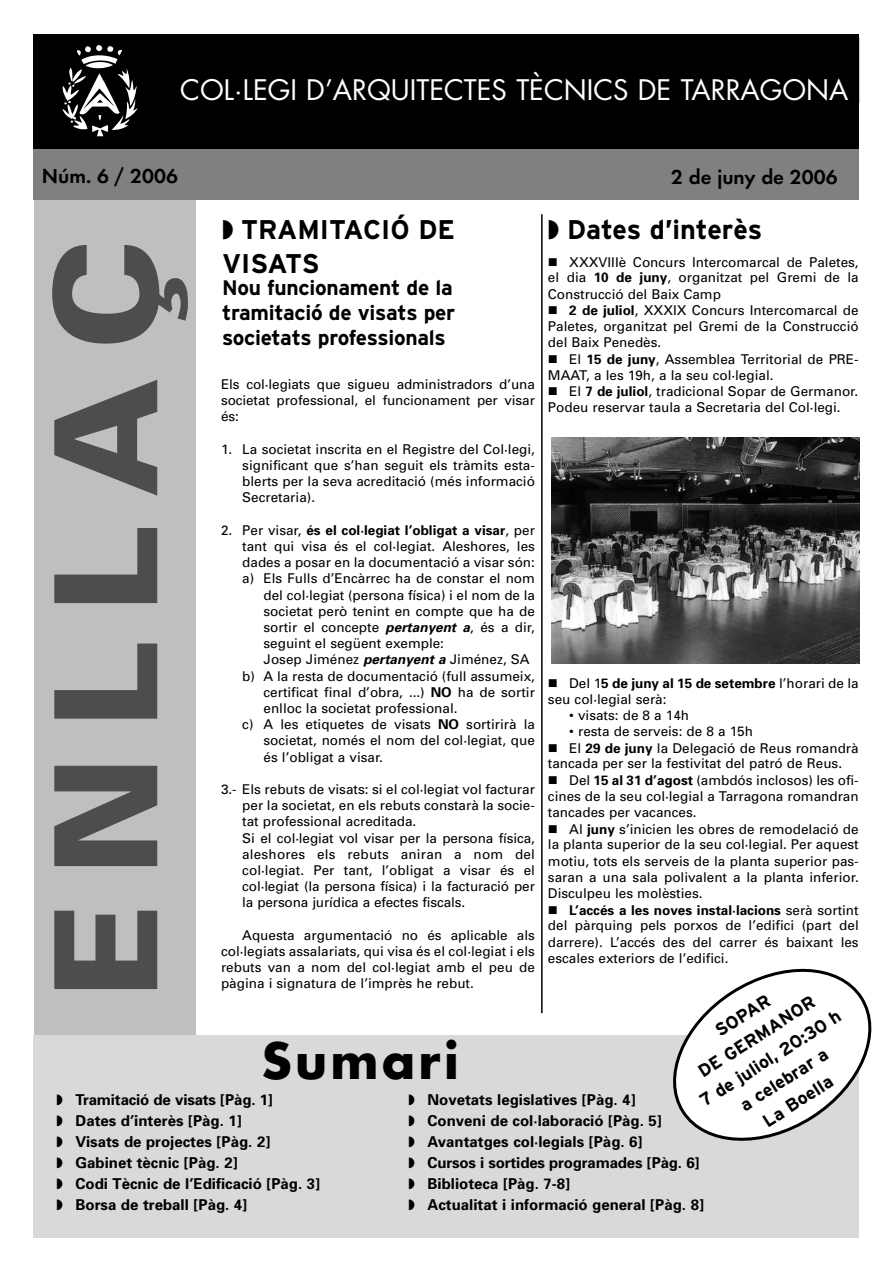
<style>
.page{position:relative;width:893px;height:1263px;background:#fff}
.page>*{position:absolute;margin:0;border:0;box-sizing:border-box;transform-origin:0 0}
.t1{font:900 142.5px "Univers";letter-spacing:.2em;color:#4d4d4d}
.t2{font:700 48.6px "Futura";letter-spacing:.07em;color:#000}
.t3{font:27.6px "Futura";color:#fff}
.t4{font:700 27px/33.5px "Interstate";color:#000}
.t5{font:700 21px/25.2px "Interstate";letter-spacing:-.015em;color:#000;text-align:justify}
.t6{font:600 21px "Futura";color:#000}
.t7{font:700 18px/25.5px "Interstate";color:#000;text-align:center}
.t8{font:700 15px/21px "Univers";color:#000}
.t9{font:13.5px/16.2px "Univers";color:#000;text-align:justify}
.t10{font:700 13.5px "Univers";color:#000}
.s1{font-weight:700}
.s2{font-weight:400}
.s3{font-weight:700;font-style:italic}
</style>
<div class="page">
<div style="left:34px;top:1035px;width:825px;height:203px;background:#d9d9d9"></div>
<div style="left:34px;top:191px;width:162px;height:844px;background:#bfbfbf"></div>
<div style="left:34px;top:131px;width:825px;height:68px;background:#808080"></div>
<div style="left:34px;top:34px;width:825px;height:115px;background:#000"></div>
<svg style="left:62px;top:45px;width:75px;height:91px"></svg>
<svg style="left:673px;top:968px;width:199px;height:173px"></svg>
<img style="left:551px;top:438px;width:308px;height:226px">
<hr style="left:541px;top:214px;width:1px;height:799px;background:#000">
<h3 class="t3" style="left:180px;top:77px;width:669px">COL·LEGI D’ARQUITECTES TÈCNICS DE TARRAGONA</h3>
<h3 class="t6" style="left:42px;top:167px;width:138px">Núm. 6 / 2006</h3>
<h3 class="t6" style="left:671px;top:169px;width:168px">2 de juny de 2006</h3>
<h3 class="t4" style="left:548px;top:214px;width:216px">◗ Dates d’interès</h3>
<p class="t9" style="left:548px;top:255px;width:312px;text-indent:21px">XXXVIIIè Concurs Intercomarcal de Paletes, el dia <span class="s1">10 de juny</span>, organitzat pel Gremi de la Construcció del Baix Camp</p>
<p class="t9" style="left:548px;top:304px;width:312px;text-indent:21px"><span class="s1">2 de juliol</span>, XXXIX Concurs Intercomarcal de Paletes, organitzat pel Gremi de la Construcció del Baix Penedès.</p>
<p class="t9" style="left:548px;top:353px;width:312px;line-height:15.6px;text-indent:21px">El <span class="s1">15 de juny</span>, Assemblea Territorial de PRE-<br>MAAT, a les 19h, a la seu col·legial.</p>
<p class="t9" style="left:548px;top:385px;width:312px;line-height:15.6px;text-indent:21px">El <span class="s1">7 de juliol</span>, tradicional Sopar de Germanor.<br>Podeu reservar taula a Secretaria del Col·legi.</p>
<h3 class="t4" style="left:222px;top:215px;width:234px">◗ TRAMITACIÓ DE<br>VISATS</h3>
<h3 class="t5" style="left:222px;top:277px;width:235px">Nou funcionament de la tramitació de visats per societats professionals</h3>
<p class="t9" style="left:221px;top:377px;width:315px">Els col·legiats que sigueu administradors d’una societat professional, el funcionament per visar és:</p>
<p class="t9" style="left:242px;top:442px;width:294px;text-indent:-21px">1. La societat inscrita en el Registre del Col·legi, significant que s’han seguit els tràmits esta&shy;blerts per la seva acreditació (més informació Secretaria).</p>
<p class="t10" style="left:221px;top:525px;width:315px"><span class="s2">2. Per visar,</span> és el col·legiat l’obligat a visar<span class="s2">, per</span></p>
<p class="t9" style="left:242px;top:539px;width:294px">tant qui visa és el col·legiat. Aleshores, les</p>
<p class="t9" style="left:242px;top:555px;width:294px">dades a posar en la documentació a visar són:</p>
<p class="t9" style="left:242px;top:572px;width:294px">a) Els Fulls d’Encàrrec ha de constar el nom</p>
<p class="t9" style="left:263px;top:588px;width:273px">del col·legiat (persona física) i el nom de la</p>
<p class="t9" style="left:263px;top:604px;width:273px">societat però tenint en compte que ha de</p>
<p class="t9" style="left:263px;top:620px;width:273px">sortir el concepte <span class="s3">pertanyent a</span>, és a dir,</p>
<p class="t9" style="left:263px;top:636px;width:182px">seguint el següent exemple:</p>
<p class="t9" style="left:263px;top:653px;width:267px">Josep Jiménez <span class="s3">pertanyent a</span> Jiménez, SA</p>
<p class="t9" style="left:242px;top:669px;width:294px">b) A la resta de documentació (full assumeix,</p>
<p class="t9" style="left:263px;top:685px;width:273px">certificat final d’obra, ...) <span class="s1">NO</span> ha de sortir</p>
<p class="t9" style="left:263px;top:701px;width:195px">enlloc la societat professional.</p>
<p class="t9" style="left:242px;top:717px;width:294px">c) A les etiquetes de visats <span class="s1">NO</span> sortirirà la</p>
<p class="t9" style="left:263px;top:734px;width:273px">societat, només el nom del col·legiat, que</p>
<p class="t9" style="left:263px;top:750px;width:121px">és l’obligat a visar.</p>
<p class="t9" style="left:242px;top:782px;width:294px;text-align:left;text-indent:-21px">3.- Els rebuts de visats: si el col·legiat vol facturar per la societat, en els rebuts constarà la socie&shy;tat professional acreditada.<br>Si el col·legiat vol visar per la persona física, aleshores els rebuts aniran a nom del col·legiat. Per tant, l’obligat a visar és el col·legiat (la persona física) i la facturació per la persona jurídica a efectes fiscals.</p>
<p class="t9" style="left:221px;top:928px;width:315px;text-indent:21px">Aquesta argumentació no és aplicable als col·legiats assalariats, qui visa és el col·legiat i els rebuts van a nom del col·legiat amb el peu de pàgina i signatura de l’imprès he rebut.</p>
<h1 class="t1" style="left:54px;top:999px;width:761px;rotate:-90deg">ENLLAÇ</h1>
<p class="t9" style="left:548px;top:677px;width:312px;line-height:15.6px;text-indent:21px">Del 1<span class="s1">5 de juny al 15 de setembre</span> l’horari de la seu col·legial serà:</p>
<p class="t9" style="left:569px;top:708px;width:121px">• visats: de 8 a 14h</p>
<p class="t9" style="left:569px;top:724px;width:291px;line-height:16.8px">• resta de serveis: de 8 a 15h<br>El <span class="s1">29 de juny</span> la Delegació de Reus romandrà</p>
<p class="t9" style="left:569px;top:756px;width:291px;line-height:16.8px;text-indent:-21px">tancada per ser la festivitat del patró de Reus.<br>Del <span class="s1">15 al 31 d’agost</span> (ambdós inclosos) les ofi-</p>
<p class="t9" style="left:548px;top:789px;width:312px">cines de la seu col·legial a Tarragona romandran tancades per vacances.</p>
<p class="t9" style="left:548px;top:822px;width:312px;text-indent:21px">Al <span class="s1">juny</span> s’inicien les obres de remodelació de la planta superior de la seu col·legial. Per aquest motiu, tots els serveis de la planta superior pas&shy;saran a una sala polivalent a la planta inferior.<br>Disculpeu les molèsties.</p>
<p class="t9" style="left:548px;top:903px;width:312px;text-indent:21px"><span class="s1">L’accés a les noves instal·lacions</span> serà sortint del pàrquing pels porxos de l’edifici (part del darrere). L’accés des del carrer és baixant les escales exteriors de l’edifici.</p>
<h3 class="t7" style="left:667px;top:1050px;width:165px;rotate:-33deg">SOPAR<br>DE GERMANOR<br>7 de juliol, 20:30 h a celebrar a<br>La Boella</h3>
<h2 class="t2" style="left:262px;top:1039px;width:198px">Sumari</h2>
<p class="t8" style="left:56px;top:1090px;width:265px">◗ Tramitació de visats [Pàg. 1]<br>◗ Dates d’interès [Pàg. 1]<br>◗ Visats de projectes [Pàg. 2]<br>◗ Gabinet tècnic [Pàg. 2]<br>◗ Codi Tècnic de l’Edificació [Pàg. 3] ◗ Borsa de treball [Pàg. 4]</p>
<p class="t8" style="left:408px;top:1090px;width:297px">◗ Novetats legislatives [Pàg. 4]<br>◗ Conveni de col·laboració [Pàg. 5]<br>◗ Avantatges col·legials [Pàg. 6]<br>◗ Cursos i sortides programades [Pàg. 6] ◗ Biblioteca [Pàg. 7-8]<br>◗ Actualitat i informació general [Pàg. 8]</p>
</div>
